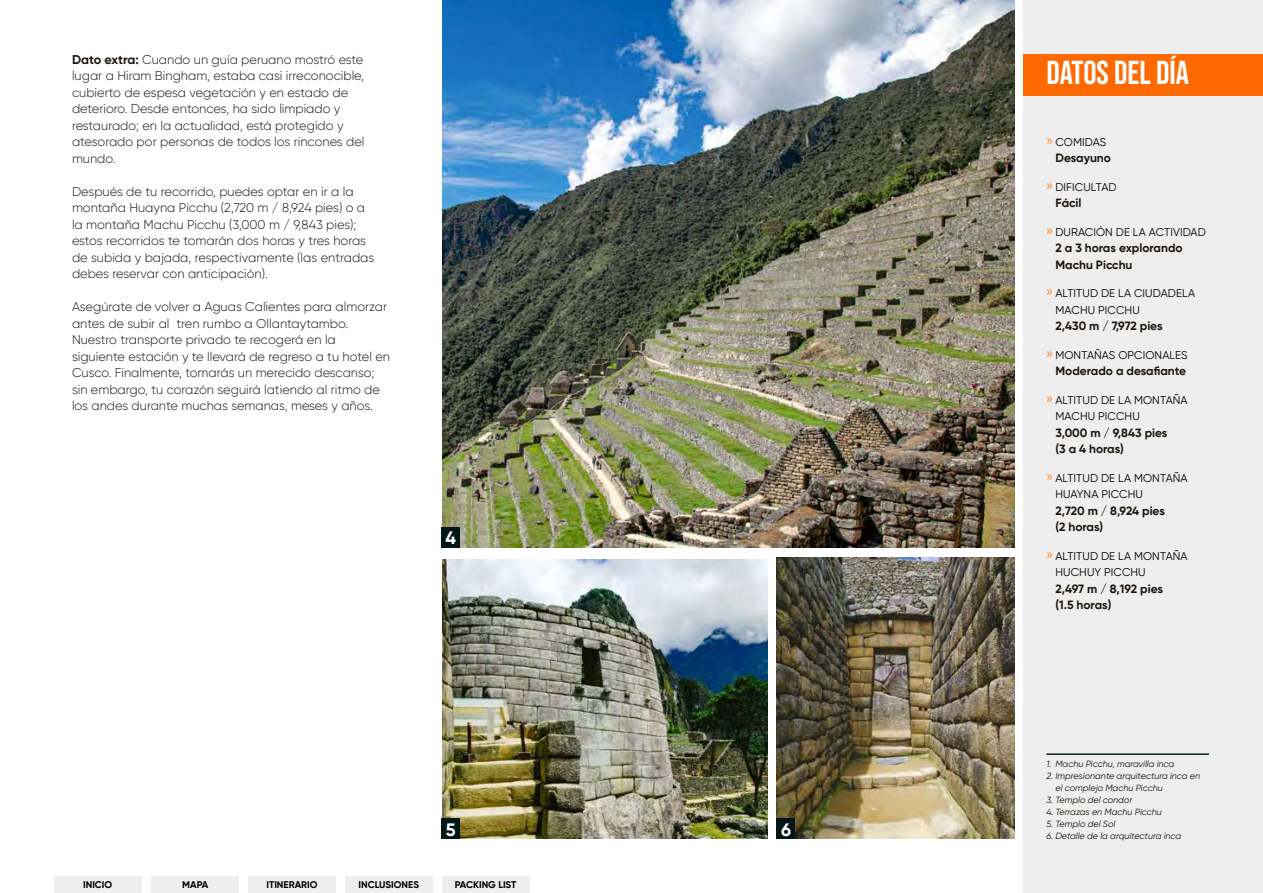
<style>
.page{position:relative;width:1263px;height:893px;background:#fff}
.page>*{position:absolute;margin:0;border:0;box-sizing:border-box;transform-origin:0 0}
.t1{font:33px "Bebas Neue";color:#fff}
.t2{font:700 18px "Gilroy";color:#fff}
.t3{font:300 12.75px/16.5px "Gilroy";color:#1d160f}
.t4{font:700 12px/16.5px "Gilroy";color:#1d160f}
.t5{font:11.25px/16.5px "Gilroy";letter-spacing:.01em;color:#000}
.t6{font:700 9.75px "Gilroy";color:#000}
.t7{font:italic 9px/12px "Gilroy";color:#1d160f}
.s1{font-weight:700}
.s2{font-family:"Myriad Pro";font-size:15px;color:#ff8826}
</style>
<div class="page">
<div style="left:1024px;top:0;width:239px;height:893px;background:#eee"></div>
<div style="left:1024px;top:54px;width:239px;height:42px;background:#ff6900"></div>
<div style="left:54px;top:876px;width:88px;height:17px;background:#eee"></div>
<div style="left:151px;top:876px;width:88px;height:17px;background:#eee"></div>
<div style="left:248px;top:876px;width:88px;height:17px;background:#eee"></div>
<div style="left:345px;top:876px;width:87px;height:17px;background:#eee"></div>
<div style="left:442px;top:876px;width:87px;height:17px;background:#eee"></div>
<hr style="left:1046px;top:753px;width:163px;height:2px;background:#052424">
<img style="left:777px;top:557px;width:238px;height:282px">
<img style="left:442px;top:560px;width:326px;height:279px">
<img style="left:442px;top:0;width:573px;height:548px">
<div style="left:442px;top:527px;width:18px;height:21px;background:#001716"></div>
<div style="left:442px;top:819px;width:18px;height:20px;background:#001716"></div>
<div style="left:777px;top:819px;width:18px;height:20px;background:#001716"></div>
<p class="t3" style="left:72px;top:51px;width:294px"><span class="s1">Dato extra:</span> Cuando un guía peruano mostró este lugar a Hiram Bingham, estaba casi irreconocible, cubierto de espesa vegetación y en estado de deterioro. Desde entonces, ha sido limpiado y restaurado; en la actualidad, está protegido y atesorado por personas de todos los rincones del mundo.</p>
<p class="t3" style="left:72px;top:183px;width:304px">Después de tu recorrido, puedes optar en ir a la montaña Huayna Picchu (2,720 m / 8,924 pies) o a la montaña Machu Picchu (3,000 m / 9,843 pies); estos recorridos te tomarán dos horas y tres horas de subida y bajada, respectivamente (las entradas debes reservar con anticipación).</p>
<p class="t3" style="left:72px;top:299px;width:320px">Asegúrate de volver a Aguas Calientes para almorzar antes de subir al tren rumbo a Ollantaytambo.<br>Nuestro transporte privado te recogerá en la siguiente estación y te llevará de regreso a tu hotel en Cusco. Finalmente, tomarás un merecido descanso; sin embargo, tu corazón seguirá latiendo al ritmo de los andes durante muchas semanas, meses y años.</p>
<h2 class="t2" style="left:445px;top:527px;width:12px">4</h2>
<h2 class="t2" style="left:446px;top:818px;width:11px">5</h2>
<h2 class="t2" style="left:781px;top:818px;width:11px">6</h2>
<p class="t6" style="left:83px;top:879px;width:31px">INICIO</p>
<p class="t6" style="left:182px;top:879px;width:28px">MAPA</p>
<p class="t6" style="left:266px;top:879px;width:53px">ITINERARIO</p>
<p class="t6" style="left:358px;top:879px;width:62px">INCLUSIONES</p>
<p class="t6" style="left:455px;top:879px;width:63px">PACKING LIST</p>
<h1 class="t1" style="left:1046px;top:54px;width:144px">DATOS DEL DÍA</h1>
<p class="t5" style="left:1046px;top:133px;width:61px"><span class="s2">»</span> COMIDAS</p>
<p class="t4" style="left:1055px;top:149px;width:57px">Desayuno</p>
<p class="t5" style="left:1046px;top:178px;width:72px"><span class="s2">»</span> DIFICULTAD</p>
<p class="t4" style="left:1055px;top:194px;width:28px">Fácil</p>
<p class="t5" style="left:1046px;top:223px;width:161px"><span class="s2">»</span> DURACIÓN DE LA ACTIVIDAD</p>
<p class="t4" style="left:1055px;top:239px;width:129px">2 a 3 horas explorando<br>Machu Picchu</p>
<p class="t5" style="left:1055px;top:285px;width:141px;text-indent:-9px"><span class="s2">»</span> ALTITUD DE LA CIUDADELA<br>MACHU PICCHU</p>
<p class="t4" style="left:1055px;top:317px;width:109px">2,430 m / 7,972 pies</p>
<p class="t5" style="left:1046px;top:346px;width:143px"><span class="s2">»</span> MONTAÑAS OPCIONALES</p>
<p class="t4" style="left:1055px;top:362px;width:132px">Moderado a desafiante</p>
<p class="t5" style="left:1055px;top:391px;width:134px;text-indent:-9px"><span class="s2">»</span> ALTITUD DE LA MONTAÑA<br>MACHU PICCHU</p>
<p class="t4" style="left:1055px;top:424px;width:114px">3,000 m / 9,843 pies (3 a 4 horas)</p>
<p class="t5" style="left:1055px;top:469px;width:134px;text-indent:-9px"><span class="s2">»</span> ALTITUD DE LA MONTAÑA<br>HUAYNA PICCHU</p>
<p class="t4" style="left:1055px;top:502px;width:111px">2,720 m / 8,924 pies (2 horas)</p>
<p class="t5" style="left:1055px;top:547px;width:134px;text-indent:-9px"><span class="s2">»</span> ALTITUD DE LA MONTAÑA<br>HUCHUY PICCHU</p>
<p class="t4" style="left:1055px;top:580px;width:109px">2,497 m / 8,192 pies (1.5 horas)</p>
<p class="t7" style="left:1046px;top:758px;width:129px">1. Machu Picchu, maravilla inca</p>
<p class="t7" style="left:1055px;top:770px;width:146px;text-indent:-9px">2. Impresionante arquitectura inca en el complejo Machu Picchu</p>
<p class="t7" style="left:1046px;top:794px;width:87px">3. Templo del condor</p>
<p class="t7" style="left:1046px;top:806px;width:117px">4. Terrazas en Machu Picchu</p>
<p class="t7" style="left:1046px;top:818px;width:70px">5. Templo del Sol</p>
<p class="t7" style="left:1046px;top:830px;width:136px">6. Detalle de la arquitectura inca</p>
</div>
